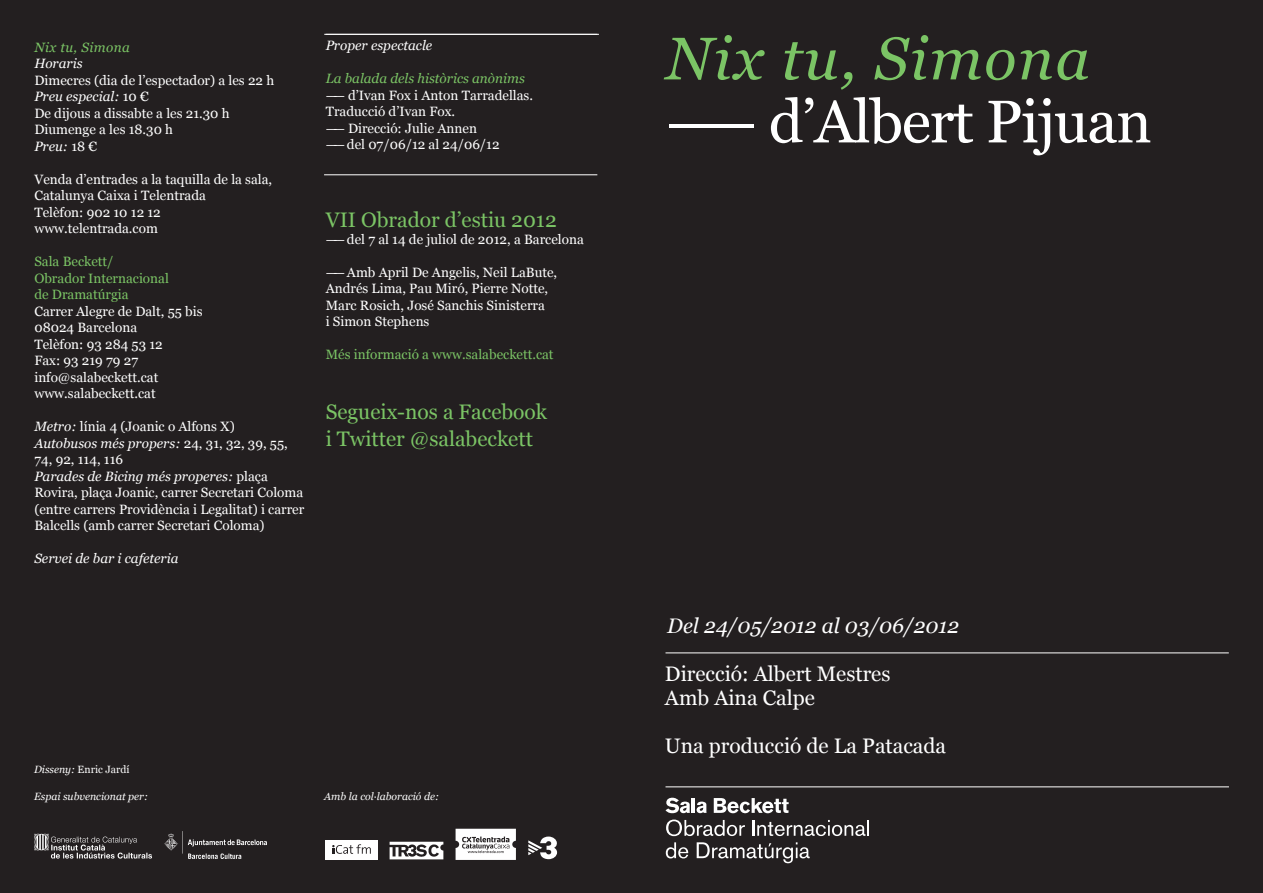
<style>
.page{position:relative;width:1263px;height:893px;background:#231f20}
.page>*{position:absolute;margin:0;border:0;box-sizing:border-box;transform-origin:0 0}
.t1{font:60px "Georgia";letter-spacing:-.02em;color:#fff}
.t2{font:italic 60px "Georgia";letter-spacing:.03em;color:#7bc465}
.t3{font:21px/27px "Georgia";color:#7bc465}
.t4{font:21px/24px "Georgia";color:#fff}
.t5{font:italic 21px "Georgia";color:#fff}
.t6{font:13.5px/16.5px "Georgia";color:#fff}
.t7{font:13.5px/16.5px "Georgia";color:#7bc465}
.t8{font:italic 13.5px "Georgia";color:#fff}
.t9{font:italic 13.5px "Georgia";color:#7bc465}
.t10{font:italic 13.5px "Georgia";letter-spacing:.03em;color:#7bc465}
.t11{font:italic 10.5px "Georgia";color:#fff}
.t12{font:10.5px "Georgia";color:#fff}
.s1{font-style:italic}
</style>
<div class="page">
<svg style="left:666px;top:842px;width:22px;height:16px"></svg>
<svg style="left:697px;top:842px;width:113px;height:21px"></svg>
<svg style="left:666px;top:819px;width:79px;height:17px"></svg>
<svg style="left:752px;top:820px;width:117px;height:16px"></svg>
<svg style="left:665px;top:798px;width:25px;height:15px"></svg>
<hr style="left:692px;top:798px;width:3px;height:15px;background:#fff">
<svg style="left:696px;top:802px;width:11px;height:11px"></svg>
<svg style="left:714px;top:798px;width:75px;height:15px"></svg>
<hr style="left:665px;top:787px;width:564px;height:1px;background:#fff">
<img style="left:390px;top:841px;width:54px;height:19px">
<img style="left:34px;top:833px;width:118px;height:26px">
<div style="left:325px;top:840px;width:53px;height:19px;background:#fff"></div>
<svg style="left:332px;top:844px;width:39px;height:10px"></svg>
<img style="left:164px;top:831px;width:102px;height:28px">
<svg style="left:528px;top:836px;width:29px;height:23px"></svg>
<hr style="left:324px;top:34px;width:273px;height:1px;background:#fff">
<hr style="left:665px;top:653px;width:564px;height:1px;background:#fff">
<hr style="left:324px;top:174px;width:273px;height:1px;background:#fff">
<hr style="left:326px;top:34px;width:273px;height:1px;background:#fff">
<svg style="left:456px;top:829px;width:60px;height:31px;background:#dbdadb"></svg>
<p class="t10" style="left:34px;top:39px;width:97px">Nix tu, Simona</p>
<p class="t8" style="left:34px;top:55px;width:50px">Horaris</p>
<p class="t6" style="left:34px;top:72px;width:241px">Dimecres (dia de l’espectador) a les 22 h<br><span class="s1">Preu especial:</span> 10 €<br>De dijous a dissabte a les 21.30 h<br>Diumenge a les 18.30 h<br><span class="s1">Preu:</span> 18 €</p>
<p class="t6" style="left:34px;top:171px;width:239px">Venda d’entrades a la taquilla de la sala,<br>Catalunya Caixa i Telentrada<br>Telèfon: 902 10 12 12 www.telentrada.com</p>
<p class="t7" style="left:34px;top:254px;width:136px">Sala Beckett/<br>Obrador Internacional de Dramatúrgia</p>
<p class="t6" style="left:34px;top:303px;width:170px">Carrer Alegre de Dalt, 55 bis<br>08024 Barcelona<br>Telèfon: 93 284 53 12<br>Fax: 93 219 79 27 info@salabeckett.cat www.salabeckett.cat</p>
<p class="t6" style="left:34px;top:419px;width:271px"><span class="s1">Metro:</span> línia 4 (Joanic o Alfons X)<br><span class="s1">Autobusos més propers:</span> 24, 31, 32, 39, 55, 74, 92, 114, 116<br><span class="s1">Parades de Bicing més properes:</span> plaça Rovira, plaça Joanic, carrer Secretari Coloma (entre carrers Providència i Legalitat) i carrer Balcells (amb carrer Secretari Coloma)</p>
<p class="t8" style="left:34px;top:550px;width:146px">Servei de bar i cafeteria</p>
<p class="t8" style="left:326px;top:37px;width:108px">Proper espectacle</p>
<p class="t9" style="left:326px;top:70px;width:201px">La balada dels històrics anònims</p>
<p class="t6" style="left:326px;top:87px;width:209px">—— d’Ivan Fox i Anton Tarradellas.<br>Traducció d’Ivan Fox.<br>—— Direcció: Julie Annen<br>—— del 07/06/12 al 24/06/12</p>
<h2 class="t3" style="left:326px;top:207px;width:233px">VII Obrador d’estiu 2012</h2>
<p class="t6" style="left:326px;top:231px;width:260px">—— del 7 al 14 de juliol de 2012, a Barcelona</p>
<p class="t6" style="left:326px;top:264px;width:233px">—— Amb April De Angelis, Neil LaBute,<br>Andrés Lima, Pau Miró, Pierre Notte,<br>Marc Rosich, José Sanchis Sinisterra<br>i Simon Stephens</p>
<p class="t7" style="left:326px;top:347px;width:229px">Més informació a www.salabeckett.cat</p>
<h2 class="t3" style="left:326px;top:399px;width:223px">Segueix-nos a Facebook i Twitter @salabeckett</h2>
<p class="t12" style="left:34px;top:763px;width:97px"><span class="s1">Disseny:</span> Enric Jardí</p>
<p class="t11" style="left:34px;top:790px;width:116px">Espai subvencionat per:</p>
<p class="t11" style="left:324px;top:790px;width:116px">Amb la col·laboració de:</p>
<h1 class="t2" style="left:666px;top:21px;width:425px">Nix tu, Simona</h1>
<h1 class="t1" style="left:666px;top:85px;width:487px">—— d’Albert Pijuan</h1>
<h2 class="t5" style="left:667px;top:612px;width:293px">Del 24/05/2012 al 03/06/2012</h2>
<h2 class="t4" style="left:665px;top:662px;width:227px">Direcció: Albert Mestres<br>Amb Aina Calpe</h2>
<h2 class="t4" style="left:665px;top:734px;width:283px">Una producció de La Patacada</h2>
</div>
